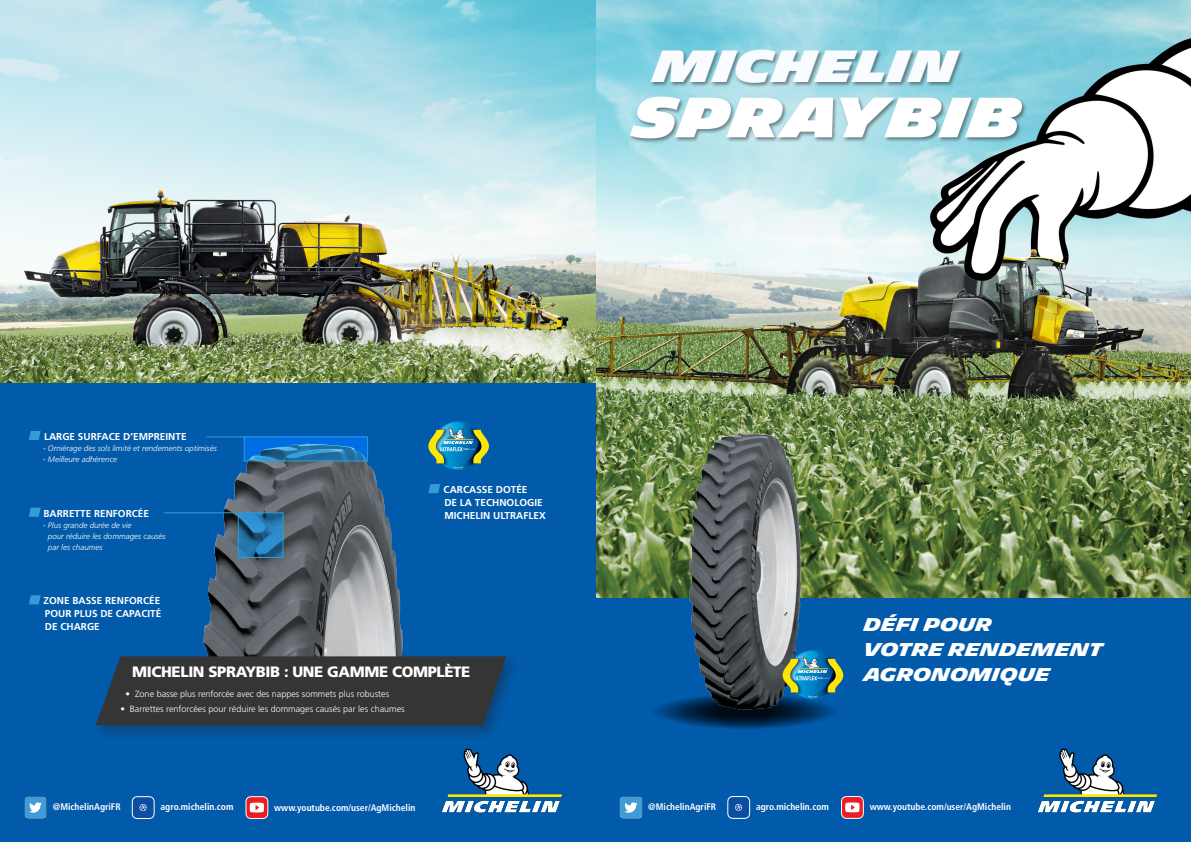
<style>
.page{position:relative;width:1191px;height:842px;background:#fff}
.page>*{position:absolute;margin:0;border:0;box-sizing:border-box;transform-origin:0 0}
.t1{font:900 55px "Michelin";color:#fff}
.t2{font:900 43.8px "Michelin";color:#f9fcfe}
.t3{font:700 18px "Michelin";color:#fff}
.t4{font:900 15px "Frutiger";letter-spacing:-.025em;color:#fff}
.t5{font:700 10px "Frutiger";color:#fff}
.t6{font:700 condensed 9.5px "Frutiger LT";color:#fff}
.t7{font:300 9px "Frutiger";color:#fff}
.t8{font:italic 300 8px/11px "Frutiger";color:#fff}
</style>
<div class="page">
<img style="left:595px;top:0;width:596px;height:598px">
<div style="left:595px;top:598px;width:596px;height:244px;background:#015aaa"></div>
<svg style="left:727px;top:796px;width:23px;height:23px"></svg>
<svg style="left:841px;top:796px;width:22px;height:23px"></svg>
<img style="left:619px;top:796px;width:24px;height:23px">
<img style="left:1037px;top:748px;width:121px;height:65px">
<div style="left:629px;top:49px;width:398px;height:95px;background:#231f20;opacity:.5"></div>
<img style="left:618px;top:335px;width:335px;height:394px">
<img style="left:0;top:0;width:595px;height:383px">
<div style="left:0;top:383px;width:595px;height:459px;background:#015aaa"></div>
<img style="left:441px;top:748px;width:122px;height:65px">
<img style="left:165px;top:421px;width:299px;height:232px">
<hr style="left:207px;top:437px;width:37px;height:1px;background:#359bd6">
<svg style="left:246px;top:439px;width:120px;height:20px"></svg>
<div style="left:244px;top:437px;width:124px;height:24px;border:1px solid #359bd6"></div>
<svg style="left:240px;top:514px;width:41px;height:42px"></svg>
<div style="left:238px;top:512px;width:45px;height:46px;border:1px solid #359bd6"></div>
<svg style="left:29px;top:431px;width:12px;height:9px"></svg>
<svg style="left:29px;top:508px;width:12px;height:9px"></svg>
<svg style="left:29px;top:595px;width:12px;height:9px"></svg>
<svg style="left:428px;top:484px;width:12px;height:9px"></svg>
<img style="left:450px;top:468px;width:17px;height:1px">
<img style="left:445px;top:422px;width:22px;height:6px">
<img style="left:434px;top:426px;width:15px;height:2px">
<svg style="left:428px;top:428px;width:61px;height:40px"></svg>
<hr style="left:164px;top:512px;width:74px;height:1px;background:#359bd6">
<div style="left:93px;top:653px;width:427px;height:88px;background:#231f20;opacity:.35"></div>
<svg style="left:96px;top:656px;width:410px;height:69px"></svg>
<img style="left:799px;top:651px;width:22px;height:6px">
<img style="left:822px;top:655px;width:15px;height:2px">
<img style="left:788px;top:655px;width:16px;height:2px">
<img style="left:782px;top:657px;width:61px;height:41px">
<svg style="left:132px;top:796px;width:22px;height:23px"></svg>
<svg style="left:246px;top:796px;width:22px;height:23px"></svg>
<img style="left:24px;top:796px;width:23px;height:23px">
<p class="t2" style="left:653px;top:41px;width:306px">MICHELIN</p>
<p class="t1" style="left:633px;top:86px;width:390px">SPRAYBIB</p>
<p class="t5" style="left:44px;top:431px;width:144px">LARGE SURFACE D’EMPREINTE</p>
<p class="t8" style="left:43px;top:443px;width:175px">- Orniérage des sols limité et rendements optimisés</p>
<p class="t8" style="left:43px;top:454px;width:76px">- Meilleure adhérence</p>
<p class="t5" style="left:43px;top:507px;width:107px">BARRETTE RENFORCÉE</p>
<p class="t8" style="left:48px;top:520px;width:119px;text-indent:-5px">- Plus grande durée de vie<br>pour réduire les dommages causés par les chaumes</p>
<p class="t5" style="left:43px;top:595px;width:118px">ZONE BASSE RENFORCÉE</p>
<p class="t5" style="left:45px;top:608px;width:118px">POUR PLUS DE CAPACITÉ</p>
<p class="t5" style="left:45px;top:621px;width:56px">DE CHARGE</p>
<p class="t5" style="left:443px;top:484px;width:85px">CARCASSE DOTÉE</p>
<p class="t5" style="left:444px;top:497px;width:100px">DE LA TECHNOLOGIE</p>
<p class="t5" style="left:444px;top:510px;width:103px">MICHELIN ULTRAFLEX</p>
<p class="t4" style="left:132px;top:663px;width:340px">MICHELIN SPRAYBIB : UNE GAMME COMPLÈTE</p>
<p class="t7" style="left:126px;top:689px;width:265px">• Zone basse plus renforcée avec des nappes sommets plus robustes</p>
<p class="t7" style="left:120px;top:703px;width:286px">• Barrettes renforcées pour réduire les dommages causés par les chaumes</p>
<p class="t6" style="left:53px;top:801px;width:69px">@MichelinAgriFR</p>
<p class="t6" style="left:160px;top:801px;width:74px">agro.michelin.com</p>
<p class="t6" style="left:274px;top:802px;width:143px">www.youtube.com/user/AgMichelin</p>
<p class="t3" style="left:864px;top:614px;width:130px">DÉFI POUR</p>
<p class="t3" style="left:864px;top:639px;width:241px">VOTRE RENDEMENT</p>
<p class="t3" style="left:864px;top:664px;width:188px">AGRONOMIQUE</p>
<p class="t6" style="left:648px;top:801px;width:69px">@MichelinAgriFR</p>
<p class="t6" style="left:756px;top:801px;width:74px">agro.michelin.com</p>
<p class="t6" style="left:869px;top:801px;width:143px">www.youtube.com/user/AgMichelin</p>
</div>
